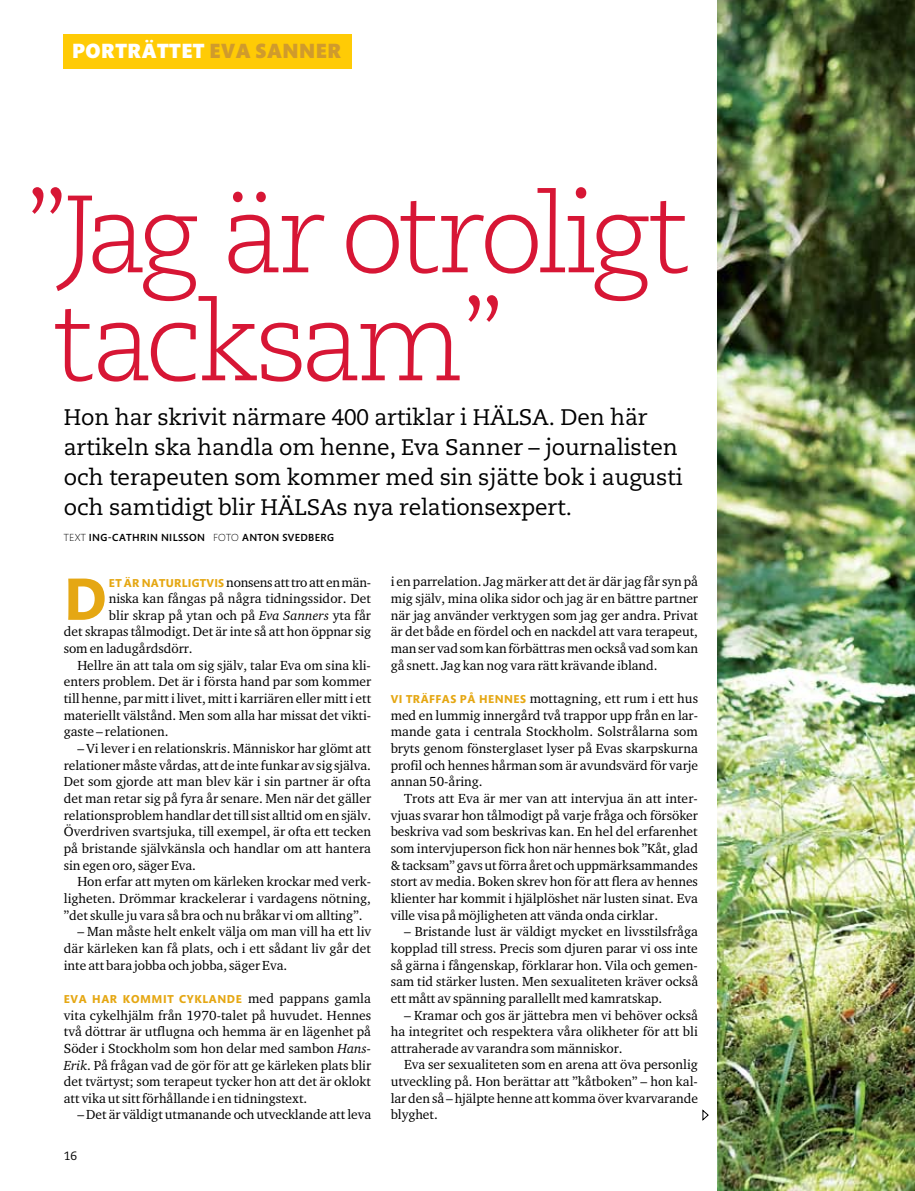
<style>
.page{position:relative;width:915px;height:1191px;background:#fff}
.page>*{position:absolute;margin:0;border:0;box-sizing:border-box;transform-origin:0 0}
.t1{font:300 109.5px/108px "Caecilia LT Std";letter-spacing:-.055em;color:#d71635}
.t2{font:700 60.9px "Mundo Sans Std";color:#e5a713}
.t3{font:22.5px/30px "Caecilia LT Std";letter-spacing:-.005em;color:#000}
.t4{font:900 21px "Mundo Sans Std";letter-spacing:.025em;color:#fff}
.t5{font:13.5px/16.6px "Charter ITC Std";color:#000;text-align:justify}
.t6{font:12px "Caecilia LT Std";color:#000}
.t7{font:700 11.7px "Mundo Sans Std";letter-spacing:.05em;color:#e5a713}
.t8{font:500 10.5px "Mundo Sans Std";letter-spacing:.035em;color:#000}
.s1{color:#d09b2c}
.s2{font-weight:300}
.s3{font-family:"Mundo Sans Std";font-weight:700;font-size:11.7px;color:#e5a713}
.s4{font-style:italic}
.s5{font-family:"Charter ITC Std";font-weight:400;font-size:13.5px;color:#000}
</style>
<div class="page">
<img style="left:717px;top:0;width:197px;height:1191px">
<div style="left:64px;top:34px;width:288px;height:34px;background:#ffcb05"></div>
<svg style="left:702px;top:1110px;width:6px;height:10px"></svg>
<h3 class="t4" style="left:72px;top:39px;width:270px">PORTRÄTTET <span class="s1">EVA SANNER</span></h3>
<h1 class="t1" style="left:25px;top:183px;width:664px">”Jag är otroligt tacksam”</h1>
<h3 class="t3" style="left:64px;top:403px;width:620px">Hon har skrivit närmare 400 artiklar i HÄLSA. Den här artikeln ska handla om henne, Eva Sanner – journalisten och terapeuten som kommer med sin sjätte bok i augusti och samtidigt blir HÄLSAs nya relationsexpert.</h3>
<p class="t8" style="left:64px;top:531px;width:272px"><span class="s2">TEXT</span> ING-CATH RIN NILSSON <span class="s2">FOTO</span> ANTON SVEDBERG</p>
<h2 class="t2" style="left:64px;top:564px;width:44px">D</h2>
<p class="t5" style="left:109px;top:573px;width:263px"><span class="s3">ET ÄR NATURLIGTVIS</span> nonsens att tro att en män-</p>
<p class="t5" style="left:109px;top:590px;width:263px">niska kan fångas på några tidningssidor. Det</p>
<p class="t5" style="left:109px;top:606px;width:263px">blir skrap på ytan och på <span class="s4">Eva Sanners</span> yta får</p>
<p class="t5" style="left:64px;top:623px;width:309px">det skrapas tålmodigt. Det är inte så att hon öppnar sig</p>
<p class="t5" style="left:64px;top:640px;width:130px">som en ladugårdsdörr.</p>
<p class="t5" style="left:77px;top:656px;width:295px">Hellre än att tala om sig själv, talar Eva om sina kli-</p>
<p class="t5" style="left:64px;top:673px;width:309px">enters problem. Det är i första hand par som kommer</p>
<p class="t5" style="left:64px;top:690px;width:309px">till henne, par mitt i livet, mitt i karriären eller mitt i ett</p>
<p class="t5" style="left:64px;top:706px;width:309px">materiellt välstånd. Men som alla har missat det vikti-</p>
<p class="t5" style="left:64px;top:723px;width:106px">gaste – relationen.</p>
<p class="t5" style="left:64px;top:740px;width:309px;text-indent:14px">– Vi lever i en relationskris. Människor har glömt att relationer måste vårdas, att de inte funkar av sig själva.<br>Det som gjorde att man blev kär i sin partner är ofta det man retar sig på fyra år senare. Men när det gäller relationsproblem handlar det till sist alltid om en själv.<br>Överdriven svartsjuka, till exempel, är ofta ett tecken på bristande självkänsla och handlar om att hantera sin egen oro, säger Eva.</p>
<p class="t5" style="left:64px;top:873px;width:309px;text-indent:14px">Hon erfar att myten om kärleken krockar med verk&shy;ligheten. Drömmar krackelerar i vardagens nötning, ”det skulle ju vara så bra och nu bråkar vi om allting”.</p>
<p class="t5" style="left:64px;top:923px;width:309px;text-indent:14px">– Man måste helt enkelt välja om man vill ha ett liv där kärleken kan få plats, och i ett sådant liv går det inte att bara jobba och jobba, säger Eva.</p>
<p class="t7" style="left:64px;top:992px;width:308px">EVA HAR KOMMIT CYKLANDE <span class="s5">med pappans gamla</span></p>
<p class="t5" style="left:64px;top:1006px;width:309px">vita cykelhjälm från 1970-talet på huvudet. Hennes två döttrar är utflugna och hemma är en lägenhet på Söder i Stockholm som hon delar med sambon <span class="s4">Hans-Erik</span>. På frågan vad de gör för att ge kärleken plats blir det tvärtyst; som terapeut tycker hon att det är oklokt att vika ut sitt förhållande i en tidningstext.</p>
<p class="t5" style="left:77px;top:1106px;width:295px">– Det är väldigt utmanande och utvecklande att leva</p>
<p class="t6" style="left:64px;top:1149px;width:15px">16</p>
<p class="t5" style="left:390px;top:573px;width:309px">i en parrelation. Jag märker att det är där jag får syn på mig själv, mina olika sidor och jag är en bättre partner när jag använder verktygen som jag ger andra. Privat är det både en fördel och en nackdel att vara terapeut, man ser vad som kan förbättras men också vad som kan gå snett. Jag kan nog vara rätt krävande ibland.</p>
<p class="t5" style="left:390px;top:690px;width:309px"><span class="s3">VI TRÄFFAS PÅ HENNES</span> mottagning, ett rum i ett hus med en lummig innergård två trappor upp från en lar&shy;mande gata i centrala Stockholm. Solstrålarna som bryts genom fönsterglaset lyser på Evas skarpskurna profil och hennes hårman som är avundsvärd för varje annan 50-åring.</p>
<p class="t5" style="left:390px;top:790px;width:309px;text-indent:14px">Trots att Eva är mer van att intervjua än att inter&shy;vjuas svarar hon tålmodigt på varje fråga och försöker beskriva vad som beskrivas kan. En hel del erfarenhet som intervjuperson fick hon när hennes bok ”Kåt, glad &amp; tacksam” gavs ut förra året och uppmärksammandes stort av media. Boken skrev hon för att flera av hennes klienter har kommit i hjälplöshet när lusten sinat. Eva ville visa på möjligheten att vända onda cirklar.</p>
<p class="t5" style="left:390px;top:923px;width:309px;text-indent:14px">– Bristande lust är väldigt mycket en livsstilsfråga kopplad till stress. Precis som djuren parar vi oss inte så gärna i fångenskap, förklarar hon. Vila och gemen&shy;sam tid stärker lusten. Men sexualiteten kräver också ett mått av spänning parallellt med kamratskap.</p>
<p class="t5" style="left:390px;top:1006px;width:309px;text-indent:14px">– Kramar och gos är jättebra men vi behöver också ha integritet och respektera våra olikheter för att bli attraherade av varandra som människor.</p>
<p class="t5" style="left:390px;top:1056px;width:309px;text-indent:14px">Eva ser sexualiteten som en arena att öva personlig utveckling på. Hon berättar att ”kåtboken” – hon kal&shy;lar den så – hjälpte henne att komma över kvarvarande blyghet.</p>
</div>
